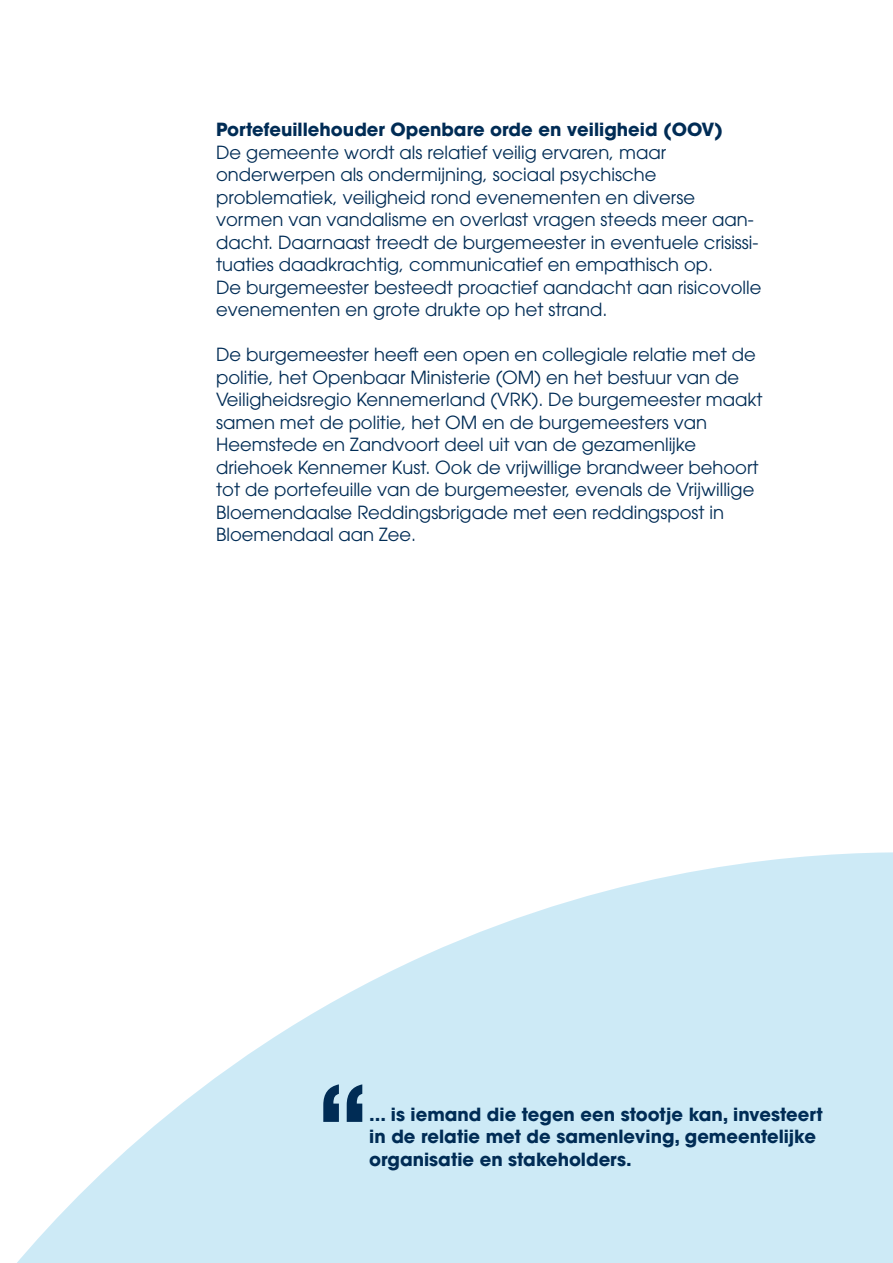
<style>
.page{position:relative;width:893px;height:1263px;background:#fff}
.page>*{position:absolute;margin:0;border:0;box-sizing:border-box;transform-origin:0 0}
.t1{font:500 150px "ITC Avant Garde Pro";color:#002c55}
.t2{font:18px/22.5px "ITC Avant Garde Pro";color:#002c55}
.t3{font:700 18px "ITC Avant Garde Pro";color:#002c55}
</style>
<div class="page">
<svg style="left:17px;top:852px;width:876px;height:411px;fill:#cdeaf6"></svg>
<p class="t3" style="left:216px;top:118px;width:508px">Portefeuillehouder Openbare orde en veiligheid (OOV)</p>
<p class="t2" style="left:216px;top:141px;width:451px">De gemeente wordt als relatief veilig ervaren, maar</p>
<p class="t2" style="left:216px;top:163px;width:442px">onderwerpen als ondermijning, sociaal psychische</p>
<p class="t2" style="left:216px;top:186px;width:480px">problematiek, veiligheid rond evenementen en diverse</p>
<p class="t2" style="left:216px;top:208px;width:544px">vormen van vandalisme en overlast vragen steeds meer aan&shy;dacht. Daarnaast treedt de burgemeester in eventuele crisissi&shy;tuaties daadkrachtig, communicatief en empathisch op.</p>
<p class="t2" style="left:216px;top:276px;width:547px">De burgemeester besteedt proactief aandacht aan risicovolle evenementen en grote drukte op het strand.</p>
<p class="t2" style="left:216px;top:343px;width:548px">De burgemeester heeft een open en collegiale relatie met de politie, het Openbaar Ministerie (OM) en het bestuur van de<br>Veiligheidsregio Kennemerland (VRK). De burgemeester maakt</p>
<p class="t2" style="left:216px;top:411px;width:492px">samen met de politie, het OM en de burgemeesters van<br>Heemstede en Zandvoort deel uit van de gezamenlijke</p>
<p class="t2" style="left:216px;top:456px;width:544px">driehoek Kennemer Kust. Ook de vrijwillige brandweer behoort tot de portefeuille van de burgemeester, evenals de Vrijwillige Bloemendaalse Reddingsbrigade met een reddingspost in Bloemendaal aan Zee.</p>
<p class="t1" style="left:310px;top:1045px;width:66px">‘‘</p>
<p class="t3" style="left:369px;top:1102px;width:455px">... is iemand die tegen een stootje kan, investeert</p>
<p class="t3" style="left:369px;top:1125px;width:448px">in de relatie met de samenleving, gemeentelijke</p>
<p class="t3" style="left:369px;top:1147px;width:264px">organisatie en stakeholders.</p>
</div>
